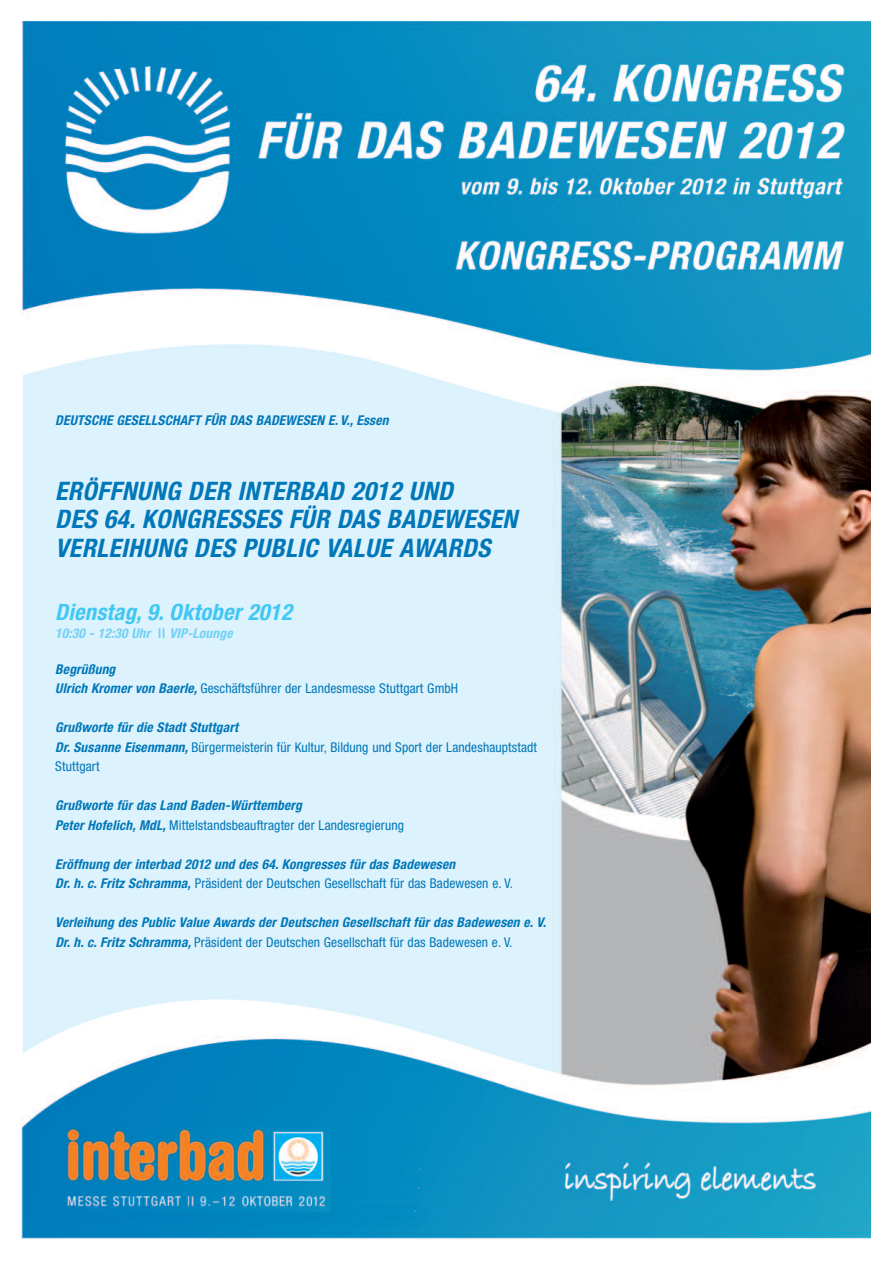
<style>
.page{position:relative;width:893px;height:1263px;background:#fff}
.page>*{position:absolute;margin:0;border:0;box-sizing:border-box;transform-origin:0 0}
.t1{font:italic 700 condensed 25.5px/28.5px "Helvetica Neue";letter-spacing:.015em;color:#0077b9}
.t2{font:italic 700 condensed 22.5px "Helvetica Neue";letter-spacing:.015em;color:#40c7f4}
.t3{font:italic 700 condensed 13.5px/19.5px "Helvetica Neue";letter-spacing:.015em;color:#0077b9}
.t4{font:condensed 13.5px/19.5px "Helvetica Neue";letter-spacing:.01em;color:#0077b9}
.t5{font:italic 700 condensed 13.5px "Helvetica Neue";letter-spacing:.015em;color:#72d1f6}
.s1{font-weight:500;font-style:normal;font-stretch:normal}
.s2{font-weight:700;font-style:italic}
.s3{font-weight:400;font-style:normal}
</style>
<div class="page">
<img style="left:21px;top:21px;width:849px;height:1219px">
<p class="t3" style="left:55px;top:411px;width:335px">DEUTSCHE GESELLSCHAFT FÜR DAS BADEWESEN E. V., Essen</p>
<h1 class="t1" style="left:55px;top:478px;width:463px">ERÖFFNUNG DER INTERBAD 2012 UND<br>DES 64. KONGRESSES FÜR DAS BADEWESEN<br>VERLEIHUNG DES PUBLIC VALUE AWARDS</h1>
<h2 class="t2" style="left:55px;top:604px;width:238px">Dienstag, 9. Oktober 2012</h2>
<p class="t5" style="left:55px;top:629px;width:179px">10:30 - 12:30 Uhr <span class="s1">II</span> VIP-Lounge</p>
<p class="t4" style="left:55px;top:660px;width:404px"><span class="s2">Begrüßung<br>Ulrich Kromer von Baerle,</span> Geschäftsführer der Landesmesse Stuttgart GmbH</p>
<p class="t4" style="left:55px;top:719px;width:483px"><span class="s2">Grußworte für die Stadt Stuttgart<br>Dr. Susanne Eisenmann,</span> Bürgermeisterin für Kultur, Bildung und Sport der Landeshauptstadt<br>Stuttgart</p>
<p class="t3" style="left:55px;top:797px;width:350px">Grußworte für das Land Baden-Württemberg<br>Peter Hofelich, MdL, <span class="s3">Mittelstandsbeauftragter der Landesregierung</span></p>
<p class="t3" style="left:55px;top:855px;width:459px">Eröffnung der interbad 2012 und des 64. Kongresses für das Badewesen<br>Dr. h. c. Fritz Schramma, <span class="s3">Präsident der Deutschen Gesellschaft für das Badewesen e. V.</span></p>
<p class="t3" style="left:55px;top:914px;width:492px">Verleihung des Public Value Awards der Deutschen Gesellschaft für das Badewesen e. V.<br>Dr. h. c. Fritz Schramma, <span class="s3">Präsident der Deutschen Gesellschaft für das Badewesen e. V.</span></p>
</div>
